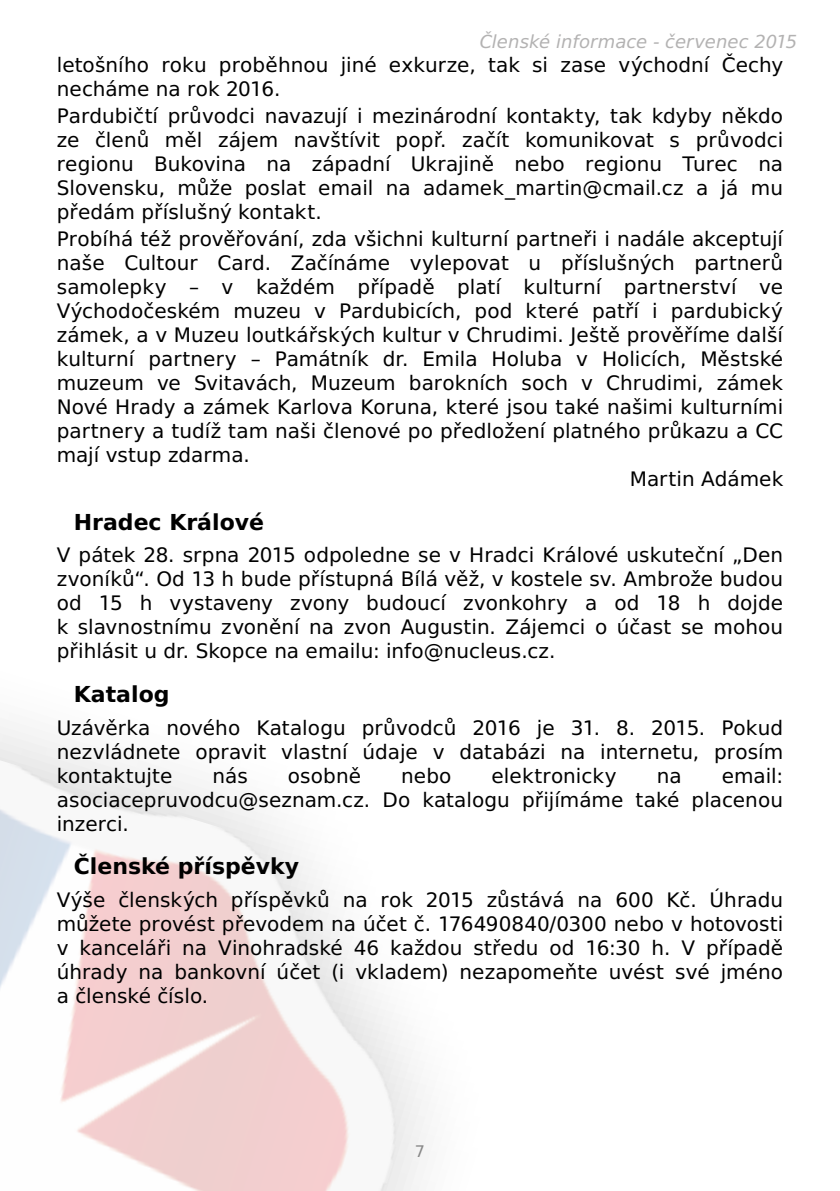
<style>
.page{position:relative;width:840px;height:1191px;background:#fff}
.page>*{position:absolute;margin:0;border:0;box-sizing:border-box;transform-origin:0 0}
.nadpis{font:700 22px "BB Alpha Sans";color:#000}
.článek{font:20px/24px "BB Alpha Sans";color:#000;text-align:justify}
.t1{font:italic 18px "BB Alpha Sans";color:#b3b2b2}
.t2{font:16px "BB Alpha Sans";color:#878787}
</style>
<div class="page">
<img style="left:0;top:726px;width:427px;height:465px">
<p class="t1" style="left:479px;top:29px;width:319px">Členské informace - červenec 2015</p>
<p class="článek" style="left:57px;top:53px;width:727px">letošního roku proběhnou jiné exkurze, tak si zase východní Čechy necháme na rok 2016.</p>
<p class="článek" style="left:57px;top:104px;width:727px">Pardubičtí průvodci navazují i mezinárodní kontakty, tak kdyby někdo ze členů měl zájem navštívit popř. začít komunikovat s průvodci regionu Bukovina na západní Ukrajině nebo regionu Turec na Slovensku, může poslat email na adamek_martin@cmail.cz a já mu předám příslušný kontakt.</p>
<p class="článek" style="left:57px;top:227px;width:727px">Probíhá též prověřování, zda všichni kulturní partneři i nadále akceptují naše Cultour Card. Začínáme vylepovat u příslušných partnerů samolepky – v každém případě platí kulturní partnerství ve Východočeském muzeu v Pardubicích, pod které patří i pardubický zámek, a v Muzeu loutkářských kultur v Chrudimi. Ještě prověříme další kulturní partnery – Památník dr. Emila Holuba v Holicích, Městské muzeum ve Svitavách, Muzeum barokních soch v Chrudimi, zámek Nové Hrady a zámek Karlova Koruna, které jsou také našimi kulturními partnery a tudíž tam naši členové po předložení platného průkazu a CC mají vstup zdarma.</p>
<p class="článek" style="left:629px;top:467px;width:155px">Martin Adámek</p>
<p class="nadpis" style="left:74px;top:505px;width:192px">Hradec Králové</p>
<p class="článek" style="left:57px;top:543px;width:727px">V pátek 28. srpna 2015 odpoledne se v Hradci Králové uskuteční „Den zvoníků“. Od 13 h bude přístupná Bílá věž, v kostele sv. Ambrože budou od 15 h vystaveny zvony budoucí zvonkohry a od 18 h dojde k slavnostnímu zvonění na zvon Augustin. Zájemci o účast se mohou přihlásit u dr. Skopce na emailu: info@nucleus.cz.</p>
<p class="nadpis" style="left:74px;top:677px;width:97px">Katalog</p>
<p class="článek" style="left:57px;top:715px;width:727px">Uzávěrka nového Katalogu průvodců 2016 je 31. 8. 2015. Pokud nezvládnete opravit vlastní údaje v databázi na internetu, prosím kontaktujte</p>
<p class="článek" style="left:212px;top:763px;width:37px">nás</p>
<p class="článek" style="left:288px;top:763px;width:75px">osobně</p>
<p class="článek" style="left:401px;top:763px;width:52px">nebo</p>
<p class="článek" style="left:491px;top:763px;width:126px">elektronicky</p>
<p class="článek" style="left:656px;top:763px;width:26px">na</p>
<p class="článek" style="left:57px;top:763px;width:727px;text-indent:664px">email: asociacepruvodcu@seznam.cz. Do katalogu přijímáme také placenou inzerci.</p>
<p class="nadpis" style="left:74px;top:850px;width:227px">Členské příspěvky</p>
<p class="článek" style="left:57px;top:888px;width:727px">Výše členských příspěvků na rok 2015 zůstává na 600 Kč. Úhradu můžete provést převodem na účet č. 176490840/0300 nebo v hotovosti v kanceláři na Vinohradské 46 každou středu od 16:30 h. V případě úhrady na bankovní účet (i vkladem) nezapomeňte uvést své jméno a členské číslo.</p>
<p class="t2" style="left:414px;top:1140px;width:12px">7</p>
</div>
